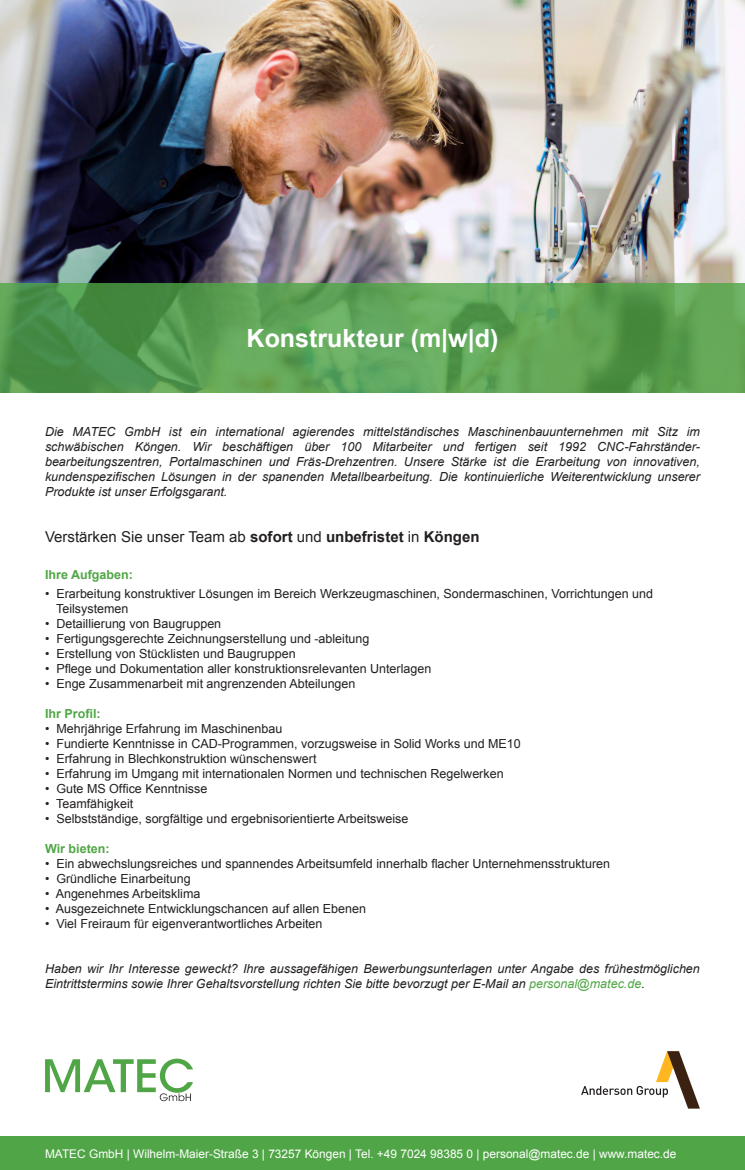
<style>
.page{position:relative;width:745px;height:1170px;background:#fff}
.page>*{position:absolute;margin:0;border:0;box-sizing:border-box;transform-origin:0 0}
.t1{font:700 25px "Arial";color:#fff}
.t2{font:15px "Arial";color:#231f20}
.t3{font:12.5px "Arial";color:#231f20}
.t4{font:italic 12.5px/15px "Arial";color:#231f20;text-align:justify}
.t5{font:700 12.5px "Arial";color:#50a646}
.t6{font:11.88px "Arial";color:#fff}
.s1{font-weight:700}
.s2{color:#fff}
.s3{color:#50a646}
</style>
<div class="page">
<img style="left:0;top:0;width:744px;height:283px">
<svg style="left:0;top:283px;width:744px;height:109px;background:#5a9e53"></svg>
<svg style="left:581px;top:1051px;width:118px;height:57px"></svg>
<svg style="left:45px;top:1058px;width:148px;height:43px"></svg>
<div style="left:0;top:1136px;width:744px;height:33px;background:#50a646"></div>
<p class="t1" style="left:246px;top:321px;width:253px">Konstrukteur (m|w|d)</p>
<p class="t4" style="left:45px;top:424px;width:656px">Die MATEC GmbH ist ein international agierendes mittelständisches Maschinenbauunternehmen mit Sitz im schwäbischen Köngen. Wir beschäftigen über 100 Mitarbeiter und fertigen seit 1992 CNC-Fahrständer&shy;bearbeitungszentren, Portalmaschinen und Fräs-Drehzentren. Unsere Stärke ist die Erarbeitung von innovativen, kundenspezifischen Lösungen in der spanenden Metallbearbeitung. Die kontinuierliche Weiterentwicklung unserer Produkte ist unser Erfolgsgarant.</p>
<p class="t2" style="left:45px;top:527px;width:436px">Verstärken Sie unser Team ab <span class="s1">sofort</span> und <span class="s1">unbefristet</span> in <span class="s1">Köngen</span></p>
<p class="t5" style="left:45px;top:566px;width:89px">Ihre Aufgaben:</p>
<p class="t3" style="left:45px;top:585px;width:609px">• Erarbeitung konstruktiver Lösungen im Bereich Werkzeugmaschinen, Sondermaschinen, Vorrichtungen und</p>
<p class="t3" style="left:45px;top:600px;width:85px"><span class="s2">•</span> Teilsystemen</p>
<p class="t3" style="left:45px;top:615px;width:177px">• Detaillierung von Baugruppen</p>
<p class="t3" style="left:45px;top:630px;width:325px">• Fertigungsgerechte Zeichnungserstellung und -ableitung</p>
<p class="t3" style="left:45px;top:645px;width:252px">• Erstellung von Stücklisten und Baugruppen</p>
<p class="t3" style="left:45px;top:660px;width:387px">• Pflege und Dokumentation aller konstruktionsrelevanten Unterlagen</p>
<p class="t3" style="left:45px;top:675px;width:312px">• Enge Zusammenarbeit mit angrenzenden Abteilungen</p>
<p class="t5" style="left:45px;top:705px;width:57px">Ihr Profil:</p>
<p class="t3" style="left:45px;top:720px;width:239px">• Mehrjährige Erfahrung im Maschinenbau</p>
<p class="t3" style="left:45px;top:735px;width:477px">• Fundierte Kenntnisse in CAD-Programmen, vorzugsweise in Solid Works und ME10</p>
<p class="t3" style="left:45px;top:750px;width:273px">• Erfahrung in Blechkonstruktion wünschenswert</p>
<p class="t3" style="left:45px;top:765px;width:460px">• Erfahrung im Umgang mit internationalen Normen und technischen Regelwerken</p>
<p class="t3" style="left:45px;top:780px;width:164px">• Gute MS Office Kenntnisse</p>
<p class="t3" style="left:45px;top:795px;width:90px">• Teamfähigkeit</p>
<p class="t3" style="left:45px;top:810px;width:364px">• Selbstständige, sorgfältige und ergebnisorientierte Arbeitsweise</p>
<p class="t5" style="left:45px;top:840px;width:66px">Wir bieten:</p>
<p class="t3" style="left:45px;top:855px;width:566px">• Ein abwechslungsreiches und spannendes Arbeitsumfeld innerhalb flacher Unternehmensstrukturen</p>
<p class="t3" style="left:45px;top:870px;width:147px">• Gründliche Einarbeitung</p>
<p class="t3" style="left:45px;top:885px;width:157px">• Angenehmes Arbeitsklima</p>
<p class="t3" style="left:45px;top:900px;width:322px">• Ausgezeichnete Entwicklungschancen auf allen Ebenen</p>
<p class="t3" style="left:45px;top:915px;width:279px">• Viel Freiraum für eigenverantwortliches Arbeiten</p>
<p class="t4" style="left:45px;top:961px;width:656px">Haben wir Ihr Interesse geweckt? Ihre aussagefähigen Bewerbungsunterlagen unter Angabe des frühestmöglichen<br>Eintrittstermins sowie Ihrer Gehaltsvorstellung richten Sie bitte bevorzugt per E-Mail an <span class="s3">personal@matec.de</span>.</p>
<p class="t6" style="left:45px;top:1145px;width:632px">MATEC GmbH | Wilhelm-Maier-Straße 3 | 73257 Köngen | Tel. +49 7024 98385 0 | personal@matec.de | www.matec.de</p>
</div>
